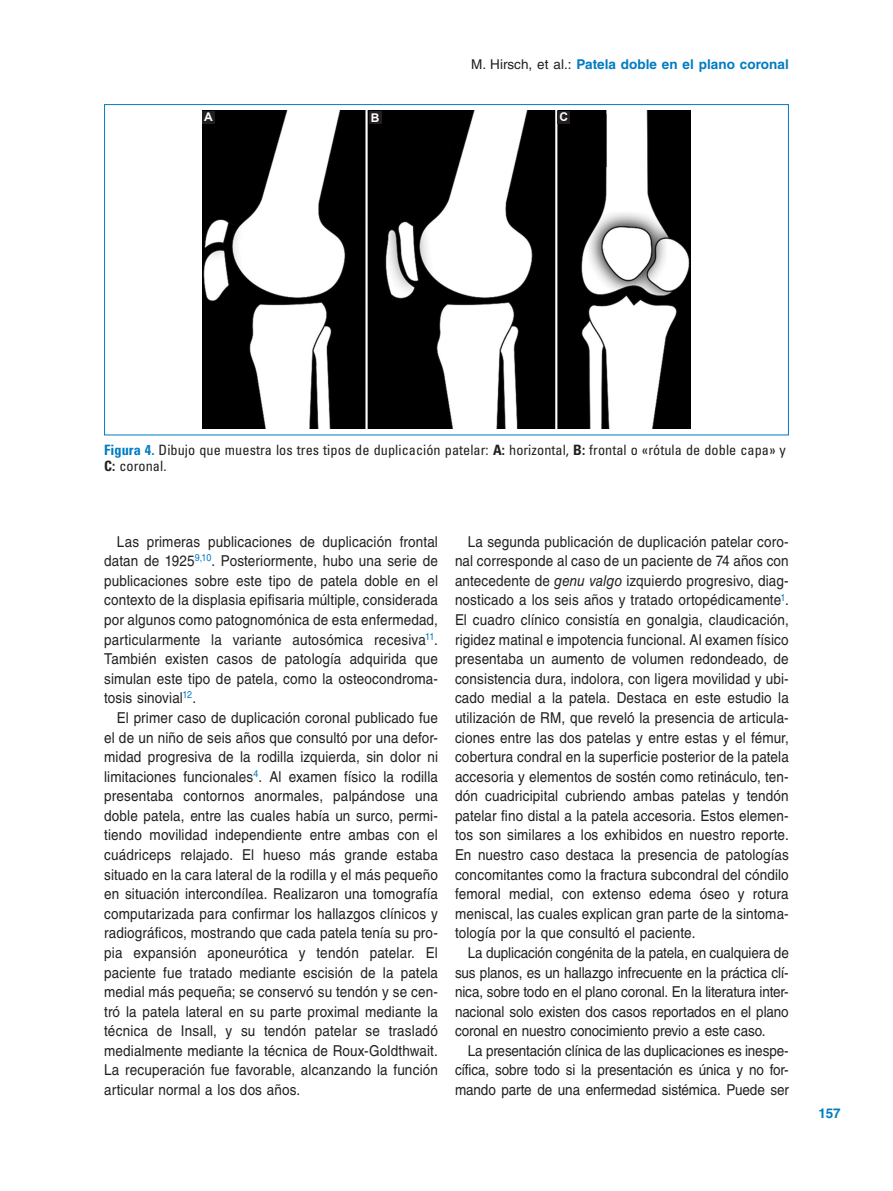
<style>
.page{position:relative;width:893px;height:1191px;background:#fff}
.page>*{position:absolute;margin:0;border:0;box-sizing:border-box;transform-origin:0 0}
.TX{font:15px/19.5px "Helvetica LT Std";letter-spacing:.005em;color:#231f20;text-align:justify;scale:.9 1}
.FGC{font:condensed 14.25px/16.5px "Univers LT Std";letter-spacing:.005em;color:#231f20}
.t1{font:700 13.5px "Helvetica LT Std";letter-spacing:.005em;color:#007bc2}
.LABEL{font:700 12px "Arial";color:#fff}
.s1{font-weight:400;color:#231f20}
.s2{font-weight:700;color:#007bc2}
.s3{font-weight:700}
.s4{font-style:italic}
</style>
<div class="page">
<img style="left:202px;top:111px;width:489px;height:317px">
<div style="left:557px;top:111px;width:13px;height:13px;background:#231f20"></div>
<div style="left:369px;top:111px;width:12px;height:13px;background:#231f20"></div>
<div style="left:202px;top:111px;width:13px;height:13px;background:#231f20"></div>
<p class="t1" style="left:471px;top:56px;width:319px"><span class="s1">M. Hirsch, et al.:</span> Patela doble en el plano coronal</p>
<p class="LABEL" style="left:204px;top:108px;width:10px">A</p>
<p class="LABEL" style="left:371px;top:109px;width:10px">B</p>
<p class="LABEL" style="left:559px;top:108px;width:10px">C</p>
<p class="FGC" style="left:104px;top:441px;width:683px"><span class="s2">Figura 4.</span> Dibujo que muestra los tres tipos de duplicación patelar: <span class="s3">A:</span> horizontal, <span class="s3">B:</span> frontal o «rótula de doble capa» y<br><span class="s3">C:</span> coronal.</p>
<p class="TX" style="left:104px;top:531px;width:372px;text-indent:13px">Las primeras publicaciones de duplicación frontal datan de 1925<sup>9,10</sup>. Posteriormente, hubo una serie de publicaciones sobre este tipo de patela doble en el contexto de la displasia epifisaria múltiple, considerada por algunos como patognomónica de esta enfermedad, particularmente la variante autosómica recesiva<sup>11</sup>.<br>También existen casos de patología adquirida que simulan este tipo de patela, como la osteocondroma&shy;tosis sinovial<sup>12</sup>.</p>
<p class="TX" style="left:104px;top:708px;width:372px;text-indent:13px">El primer caso de duplicación coronal publicado fue el de un niño de seis años que consultó por una defor&shy;midad progresiva de la rodilla izquierda, sin dolor ni limitaciones funcionales<sup>4</sup>. Al examen físico la rodilla presentaba contornos anormales, palpándose una doble patela, entre las cuales había un surco, permi&shy;tiendo movilidad independiente entre ambas con el cuádriceps relajado. El hueso más grande estaba situado en la cara lateral de la rodilla y el más pequeño en situación intercondílea. Realizaron una tomografía computarizada para confirmar los hallazgos clínicos y radiográficos, mostrando que cada patela tenía su pro&shy;pia expansión aponeurótica y tendón patelar. El paciente fue tratado mediante escisión de la patela medial más pequeña; se conservó su tendón y se cen&shy;tró la patela lateral en su parte proximal mediante la técnica de Insall, y su tendón patelar se trasladó medialmente mediante la técnica de Roux-Goldthwait.<br>La recuperación fue favorable, alcanzando la función articular normal a los dos años.</p>
<p class="TX" style="left:455px;top:531px;width:372px;text-indent:13px">La segunda publicación de duplicación patelar coro&shy;nal corresponde al caso de un paciente de 74 años con antecedente de <span class="s4">genu valgo</span> izquierdo progresivo, diag&shy;nosticado a los seis años y tratado ortopédicamente<sup>1</sup>.<br>El cuadro clínico consistía en gonalgia, claudicación, rigidez matinal e impotencia funcional. Al examen físico presentaba un aumento de volumen redondeado, de consistencia dura, indolora, con ligera movilidad y ubi&shy;cado medial a la patela. Destaca en este estudio la utilización de RM, que reveló la presencia de articula&shy;ciones entre las dos patelas y entre estas y el fémur, cobertura condral en la superficie posterior de la patela accesoria y elementos de sostén como retináculo, ten&shy;dón cuadricipital cubriendo ambas patelas y tendón patelar fino distal a la patela accesoria. Estos elemen&shy;tos son similares a los exhibidos en nuestro reporte.<br>En nuestro caso destaca la presencia de patologías concomitantes como la fractura subcondral del cóndilo femoral medial, con extenso edema óseo y rotura meniscal, las cuales explican gran parte de la sintoma&shy;tología por la que consultó el paciente.</p>
<p class="TX" style="left:455px;top:942px;width:372px;text-indent:13px">La duplicación congénita de la patela, en cualquiera de sus planos, es un hallazgo infrecuente en la práctica clí&shy;nica, sobre todo en el plano coronal. En la literatura inter&shy;nacional solo existen dos casos reportados en el plano coronal en nuestro conocimiento previo a este caso.</p>
<p class="TX" style="left:455px;top:1040px;width:372px;text-indent:13px">La presentación clínica de las duplicaciones es inespe&shy;cífica, sobre todo si la presentación es única y no for&shy;mando parte de una enfermedad sistémica. Puede ser</p>
<p class="t1" style="left:819px;top:1104px;width:24px">157</p>
</div>
